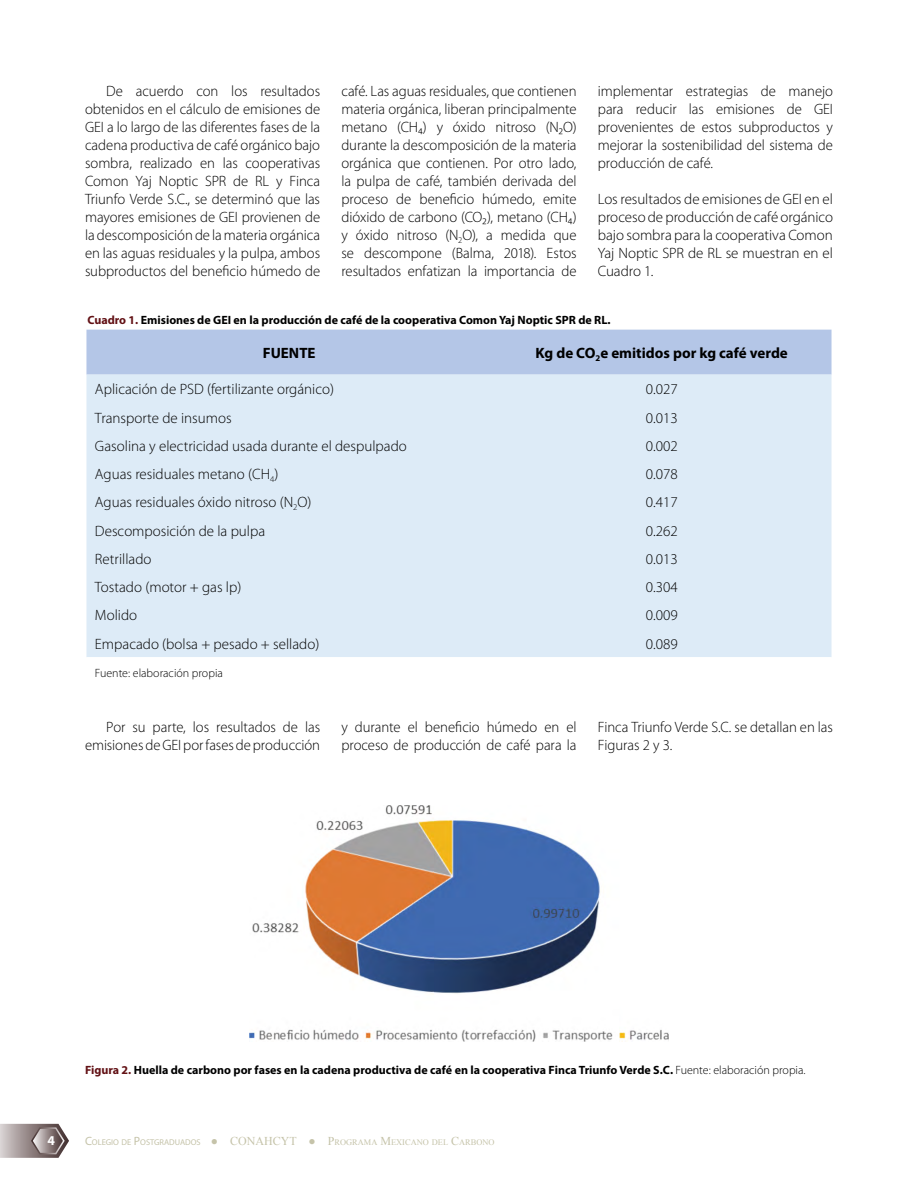
<style>
.page{position:relative;width:918px;height:1188px;background:#fff}
.page>*{position:absolute;margin:0;border:0;box-sizing:border-box;transform-origin:0 0}
.t1{font:300 15px/18px "Myriad Pro";color:#000;text-align:justify}
.t2{font:700 15px "Myriad Pro";color:#000}
.t3{font:700 13.5px "Myriad Pro";color:#fff}
.t4{font:700 12px "Myriad Pro";color:#000}
.t5{font:300 12px "Myriad Pro";color:#000}
.t6{font:8.4px "Myriad Pro";color:#c5c3a9}
.t7{font:8.4px "Times New Roman";color:#c5c3a9}
.s1{color:#621115}
.s2{font-weight:300}
.s3{font-size:12px}
.s4{font-family:"Times New Roman";font-size:12px}
.s5{font-family:"Times New Roman"}
</style>
<div class="page">
<svg style="left:0;top:1124px;width:69px;height:34px"></svg>
<div style="left:86px;top:330px;width:746px;height:45px;background:#b4c6e7"></div>
<div style="left:86px;top:375px;width:746px;height:282px;background:#ddebf7"></div>
<img style="left:250px;top:806px;width:418px;height:236px">
<p class="t1" style="left:85px;top:82px;width:237px;text-indent:21px">De acuerdo con los resultados obtenidos en el cálculo de emisiones de GEI a lo largo de las diferentes fases de la cadena productiva de café orgánico bajo sombra, realizado en las cooperativas Comon Yaj Noptic SPR de RL y Finca Triunfo Verde S.C., se determinó que las mayores emisiones de GEI provienen de la descomposición de la materia orgánica en las aguas residuales y la pulpa, ambos subproductos del beneficio húmedo de</p>
<p class="t1" style="left:341px;top:82px;width:237px">café. Las aguas residuales, que contienen materia orgánica, liberan principalmente metano (CH₄) y óxido nitroso (N₂O) durante la descomposición de la materia orgánica que contienen. Por otro lado, la pulpa de café, también derivada del proceso de beneficio húmedo, emite dióxido de carbono (CO₂), metano (CH₄) y óxido nitroso (N<sub>2</sub>O), a medida que se descompone (Balma, 2018). Estos resultados enfatizan la importancia de</p>
<p class="t1" style="left:598px;top:82px;width:237px">implementar estrategias de manejo para reducir las emisiones de GEI provenientes de estos subproductos y mejorar la sostenibilidad del sistema de producción de café.</p>
<p class="t1" style="left:598px;top:190px;width:237px">Los resultados de emisiones de GEI en el proceso de producción de café orgánico bajo sombra para la cooperativa Comon Yaj Noptic SPR de RL se muestran en el Cuadro 1.</p>
<p class="t4" style="left:87px;top:312px;width:525px"><span class="s1">Cuadro 1.</span> Emisiones de GEI en la producción de café de la cooperativa Comon Yaj Noptic SPR de RL.</p>
<p class="t2" style="left:263px;top:343px;width:54px">FUENTE</p>
<p class="t2" style="left:536px;top:343px;width:254px">Kg de CO<sub>2</sub>e emitidos por kg café verde</p>
<p class="t1" style="left:95px;top:380px;width:241px">Aplicación de PSD (fertilizante orgánico)</p>
<p class="t1" style="left:646px;top:380px;width:33px">0.027</p>
<p class="t1" style="left:95px;top:408px;width:138px">Transporte de insumos</p>
<p class="t1" style="left:646px;top:408px;width:33px">0.013</p>
<p class="t1" style="left:95px;top:437px;width:313px">Gasolina y electricidad usada durante el despulpado</p>
<p class="t1" style="left:646px;top:437px;width:33px">0.002</p>
<p class="t1" style="left:95px;top:465px;width:185px">Aguas residuales metano (CH<sub>4</sub>)</p>
<p class="t1" style="left:646px;top:465px;width:33px">0.078</p>
<p class="t1" style="left:95px;top:493px;width:218px">Aguas residuales óxido nitroso (N<sub>2</sub>O)</p>
<p class="t1" style="left:646px;top:493px;width:33px">0.417</p>
<p class="t1" style="left:95px;top:522px;width:172px">Descomposición de la pulpa</p>
<p class="t1" style="left:646px;top:522px;width:33px">0.262</p>
<p class="t1" style="left:95px;top:550px;width:58px">Retrillado</p>
<p class="t1" style="left:646px;top:550px;width:33px">0.013</p>
<p class="t1" style="left:95px;top:578px;width:148px">Tostado (motor + gas lp)</p>
<p class="t1" style="left:646px;top:578px;width:33px">0.304</p>
<p class="t1" style="left:95px;top:606px;width:44px">Molido</p>
<p class="t1" style="left:646px;top:606px;width:33px">0.009</p>
<p class="t1" style="left:95px;top:635px;width:226px">Empacado (bolsa + pesado + sellado)</p>
<p class="t1" style="left:646px;top:635px;width:33px">0.089</p>
<p class="t5" style="left:95px;top:666px;width:129px">Fuente: elaboración propia</p>
<p class="t1" style="left:85px;top:718px;width:237px;text-align:right">Por su parte, los resultados de las emisiones de GEI por fases de producción</p>
<p class="t1" style="left:341px;top:718px;width:237px">y durante el beneficio húmedo en el proceso de producción de café para la</p>
<p class="t1" style="left:598px;top:718px;width:237px">Finca Triunfo Verde S.C. se detallan en las<br>Figuras 2 y 3.</p>
<p class="t4" style="left:85px;top:1062px;width:722px"><span class="s1">Figura 2.</span> Huella de carbono por fases en la cadena productiva de café en la cooperativa Finca Triunfo Verde S.C. <span class="s2">Fuente: elaboración propia.</span></p>
<p class="t3" style="left:48px;top:1132px;width:9px">4</p>
<p class="t6" style="left:85px;top:1137px;width:327px"><span class="s3">C</span>OLEGIO DE <span class="s3">P</span>OSTGRADUADOS <span class="s4">● CONAHCYT ● P</span><span class="s5">ROGRAMA</span> <span class="s4">M</span><span class="s5">EXICANO</span></p>
<p class="t7" style="left:432px;top:1137px;width:52px">DEL <span class="s3">C</span>ARBONO</p>
</div>
